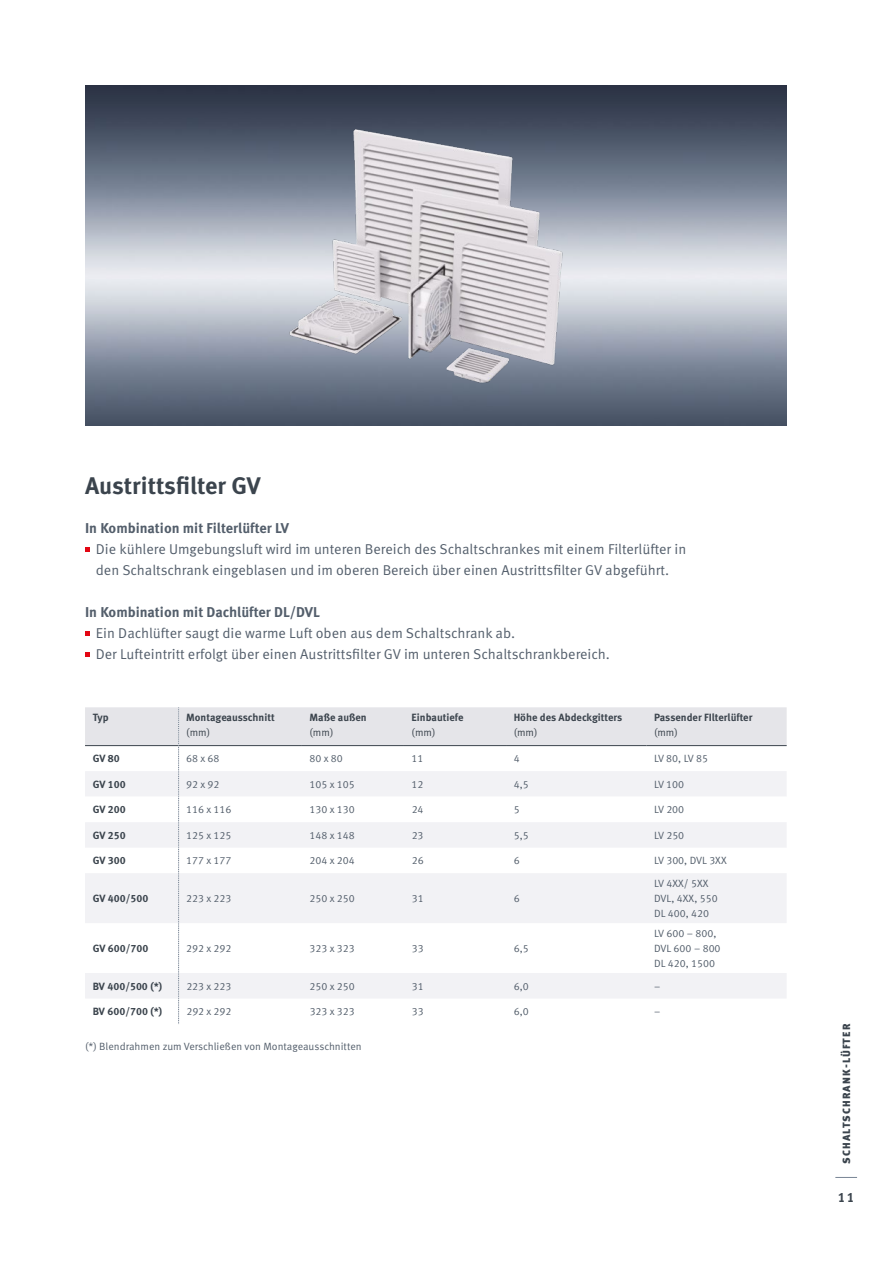
<style>
.page{position:relative;width:893px;height:1263px;background:#fff}
.page>*{position:absolute;margin:0;border:0;box-sizing:border-box;transform-origin:0 0}
.t1{font:700 24px "Meta OT";color:#3b444d}
.t2{font:14.25px/21px "Meta OT";color:#535e6b}
.t3{font:700 14.25px "Meta OT";color:#535e6b}
.t4{font:700 13.5px "Meta OT";color:#3b444d}
.t5{font:10.5px/15px "Meta OT";color:#535e6b}
.t6{font:700 10.5px "Meta OT";color:#3b444d}
.t7{font:900 10.5px "Meta OT";letter-spacing:.11em;color:#3b444d}
.t8{font:10.5px "Meta OT";color:#3b444d}
</style>
<div class="page">
<svg style="left:835px;top:1177px;width:22px;height:1px"></svg>
<svg style="left:85px;top:707px;width:702px;height:317px"></svg>
<img style="left:85px;top:85px;width:702px;height:340px">
<svg style="left:85px;top:548px;width:4px;height:4px"></svg>
<svg style="left:85px;top:632px;width:4px;height:4px"></svg>
<svg style="left:85px;top:653px;width:4px;height:4px"></svg>
<img style="left:282px;top:117px;width:287px;height:276px">
<h1 class="t1" style="left:85px;top:470px;width:177px">Austrittsfilter GV</h1>
<h2 class="t3" style="left:85px;top:519px;width:205px">In Kombination mit Filterlüfter LV</h2>
<h2 class="t2" style="left:96px;top:539px;width:592px">Die kühlere Umgebungsluft wird im unteren Bereich des Schaltschrankes mit einem Filterlüfter in den Schaltschrank eingeblasen und im oberen Bereich über einen Austrittsfilter GV abgeführt.</h2>
<h2 class="t3" style="left:85px;top:603px;width:236px">In Kombination mit Dachlüfter DL/DVL</h2>
<h2 class="t2" style="left:96px;top:623px;width:516px">Ein Dachlüfter saugt die warme Luft oben aus dem Schaltschrank ab.<br>Der Lufteintritt erfolgt über einen Austrittsfilter GV im unteren Schaltschrankbereich.</h2>
<p class="t6" style="left:93px;top:711px;width:17px">Typ</p>
<p class="t6" style="left:186px;top:711px;width:90px">Montageausschnitt</p>
<p class="t8" style="left:186px;top:725px;width:25px">(mm)</p>
<p class="t6" style="left:310px;top:711px;width:59px">Maße außen</p>
<p class="t8" style="left:310px;top:725px;width:25px">(mm)</p>
<p class="t6" style="left:412px;top:711px;width:53px">Einbautiefe</p>
<p class="t8" style="left:412px;top:725px;width:25px">(mm)</p>
<p class="t6" style="left:514px;top:711px;width:110px">Höhe des Abdeckgitters</p>
<p class="t8" style="left:514px;top:725px;width:25px">(mm)</p>
<p class="t6" style="left:654px;top:711px;width:100px">Passender FIlterlüfter</p>
<p class="t8" style="left:654px;top:725px;width:25px">(mm)</p>
<p class="t6" style="left:93px;top:752px;width:29px">GV 80</p>
<p class="t5" style="left:186px;top:751px;width:35px">68 x 68</p>
<p class="t5" style="left:310px;top:751px;width:35px">80 x 80</p>
<p class="t5" style="left:412px;top:751px;width:13px">11</p>
<p class="t5" style="left:514px;top:751px;width:7px">4</p>
<p class="t5" style="left:654px;top:751px;width:55px">LV 80, LV 85</p>
<p class="t6" style="left:93px;top:777px;width:35px">GV 100</p>
<p class="t5" style="left:186px;top:777px;width:35px">92 x 92</p>
<p class="t5" style="left:310px;top:777px;width:47px">105 x 105</p>
<p class="t5" style="left:412px;top:777px;width:13px">12</p>
<p class="t5" style="left:514px;top:777px;width:17px">4,5</p>
<p class="t5" style="left:654px;top:777px;width:32px">LV 100</p>
<p class="t6" style="left:93px;top:803px;width:35px">GV 200</p>
<p class="t5" style="left:186px;top:802px;width:47px">116 x 116</p>
<p class="t5" style="left:310px;top:802px;width:47px">130 x 130</p>
<p class="t5" style="left:412px;top:802px;width:13px">24</p>
<p class="t5" style="left:514px;top:802px;width:7px">5</p>
<p class="t5" style="left:654px;top:802px;width:32px">LV 200</p>
<p class="t6" style="left:93px;top:828px;width:35px">GV 250</p>
<p class="t5" style="left:186px;top:828px;width:47px">125 x 125</p>
<p class="t5" style="left:310px;top:828px;width:47px">148 x 148</p>
<p class="t5" style="left:412px;top:828px;width:13px">23</p>
<p class="t5" style="left:514px;top:828px;width:17px">5,5</p>
<p class="t5" style="left:654px;top:828px;width:32px">LV 250</p>
<p class="t6" style="left:93px;top:854px;width:35px">GV 300</p>
<p class="t5" style="left:186px;top:853px;width:47px">177 x 177</p>
<p class="t5" style="left:310px;top:853px;width:47px">204 x 204</p>
<p class="t5" style="left:412px;top:853px;width:13px">26</p>
<p class="t5" style="left:514px;top:853px;width:7px">6</p>
<p class="t5" style="left:654px;top:853px;width:74px">LV 300, DVL 3XX</p>
<p class="t6" style="left:93px;top:892px;width:57px">GV 400/500</p>
<p class="t5" style="left:186px;top:891px;width:47px">223 x 223</p>
<p class="t5" style="left:310px;top:891px;width:47px">250 x 250</p>
<p class="t5" style="left:412px;top:891px;width:13px">31</p>
<p class="t5" style="left:514px;top:891px;width:7px">6</p>
<p class="t5" style="left:654px;top:876px;width:65px">LV 4XX/ 5XX<br>DVL, 4XX, 550<br>DL 400, 420</p>
<p class="t6" style="left:93px;top:942px;width:57px">GV 600/700</p>
<p class="t5" style="left:186px;top:941px;width:47px">292 x 292</p>
<p class="t5" style="left:310px;top:941px;width:47px">323 x 323</p>
<p class="t5" style="left:412px;top:941px;width:13px">33</p>
<p class="t5" style="left:514px;top:941px;width:17px">6,5</p>
<p class="t5" style="left:654px;top:926px;width:68px">LV 600 – 800,<br>DVL 600 – 800<br>DL 420, 1500</p>
<p class="t6" style="left:93px;top:979px;width:71px">BV 400/500 (*)</p>
<p class="t5" style="left:186px;top:979px;width:47px">223 x 223</p>
<p class="t5" style="left:310px;top:979px;width:47px">250 x 250</p>
<p class="t5" style="left:412px;top:979px;width:13px">31</p>
<p class="t5" style="left:514px;top:979px;width:17px">6,0</p>
<p class="t5" style="left:654px;top:979px;width:8px">–</p>
<p class="t6" style="left:93px;top:1005px;width:71px">BV 600/700 (*)</p>
<p class="t5" style="left:186px;top:1004px;width:47px">292 x 292</p>
<p class="t5" style="left:310px;top:1004px;width:47px">323 x 323</p>
<p class="t5" style="left:412px;top:1004px;width:13px">33</p>
<p class="t5" style="left:514px;top:1004px;width:17px">6,0</p>
<p class="t5" style="left:654px;top:1004px;width:8px">–</p>
<p class="t5" style="left:85px;top:1038px;width:278px">(*) Blendrahmen zum Verschließen von Montageausschnitten</p>
<p class="t7" style="left:840px;top:1164px;width:142px;rotate:-90deg">SCHALTSCHRANK-LÜFTER</p>
<p class="t4" style="left:838px;top:1189px;width:18px">11</p>
</div>
